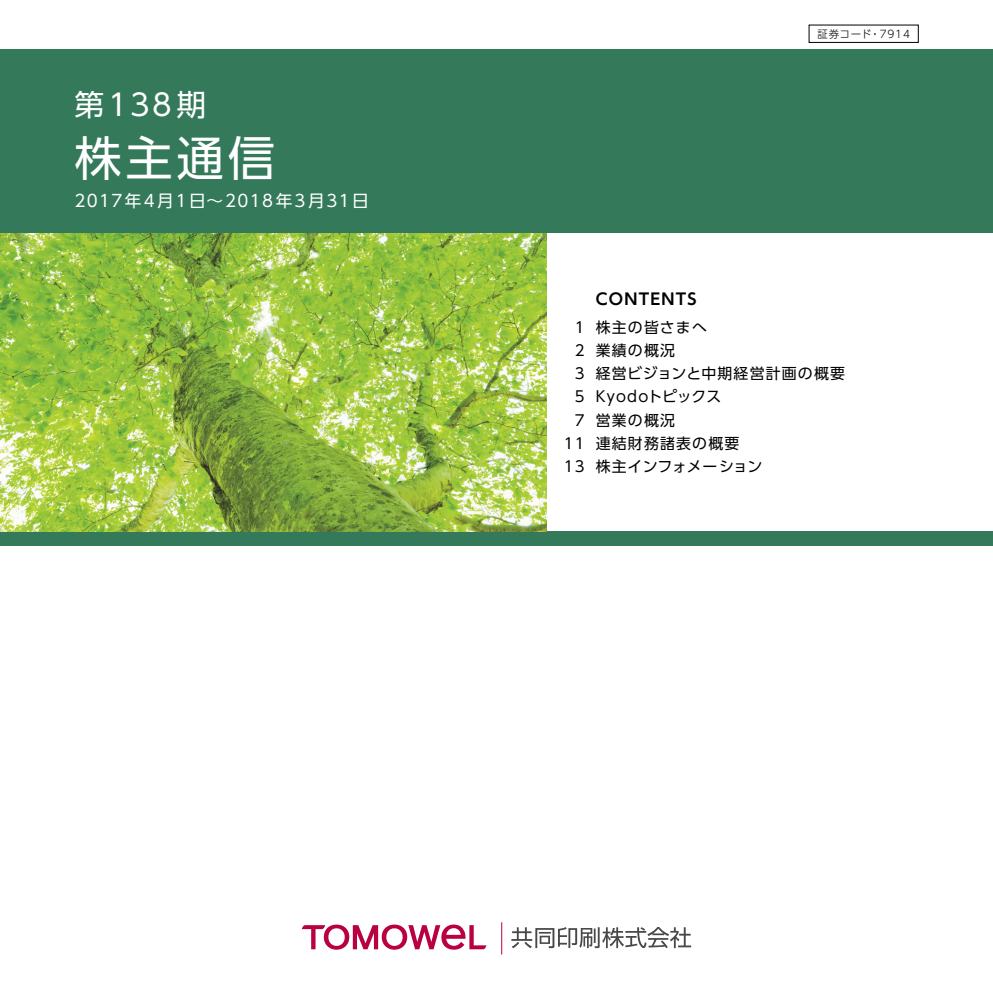
<style>
.page{position:relative;width:993px;height:993px;background:#fff}
.page>*{position:absolute;margin:0;border:0;box-sizing:border-box;transform-origin:0 0}
.t1{font:47.25px "UD Shin Go Pro";color:#fff}
.t2{font:29.75px "UD Shin Go Pro";letter-spacing:.105em;color:#fff}
.t3{font:16.62px "UD Shin Go Pro";letter-spacing:.11em;color:#fff}
.t4{font:700 15.75px "UD Shin Go Pro De";letter-spacing:.08em;color:#000}
.t5{font:14.88px "UD Shin Go Pro";letter-spacing:.08em;color:#000}
.t6{font:14.88px "UD Shin Go Pro";letter-spacing:.02em;color:#000}
.t7{font:14.88px "UD Shin Go Pro";letter-spacing:.01em;color:#000}
.t8{font:300 10.5px "UD Shin Go Pro";letter-spacing:.08em;color:#000}
</style>
<div class="page">
<div style="left:808px;top:25px;width:110px;height:18px;border:1px solid #000"></div>
<div style="left:0;top:50px;width:992px;height:496px;background:#34795a"></div>
<div style="left:496px;top:233px;width:496px;height:298px;background:#fff"></div>
<img style="left:0;top:233px;width:546px;height:298px">
<svg style="left:302px;top:924px;width:184px;height:25px"></svg>
<hr style="left:501px;top:921px;width:1px;height:33px;background:#b80042">
<svg style="left:511px;top:927px;width:180px;height:20px"></svg>
<h2 class="t2" style="left:74px;top:80px;width:133px">第138期</h2>
<h1 class="t1" style="left:74px;top:119px;width:202px">株主通信</h1>
<p class="t3" style="left:74px;top:187px;width:296px">2017年4月1日〜2018年3月31日</p>
<p class="t8" style="left:817px;top:25px;width:94px">証券コード・7914</p>
<p class="t4" style="left:595px;top:286px;width:102px">CONTENTS</p>
<p class="t5" style="left:574px;top:315px;width:133px">1 株主の皆さまへ</p>
<p class="t5" style="left:574px;top:338px;width:102px">2 業績の概況</p>
<p class="t5" style="left:574px;top:361px;width:271px">3 経営ビジョンと中期経営計画の概要</p>
<p class="t7" style="left:574px;top:384px;width:148px">5 Kyodoトピックス</p>
<p class="t5" style="left:574px;top:408px;width:102px">7 営業の概況</p>
<p class="t5" style="left:563px;top:431px;width:177px">11 連結財務諸表の概要</p>
<p class="t6" style="left:563px;top:454px;width:200px">13 株主インフォメーション</p>
</div>
